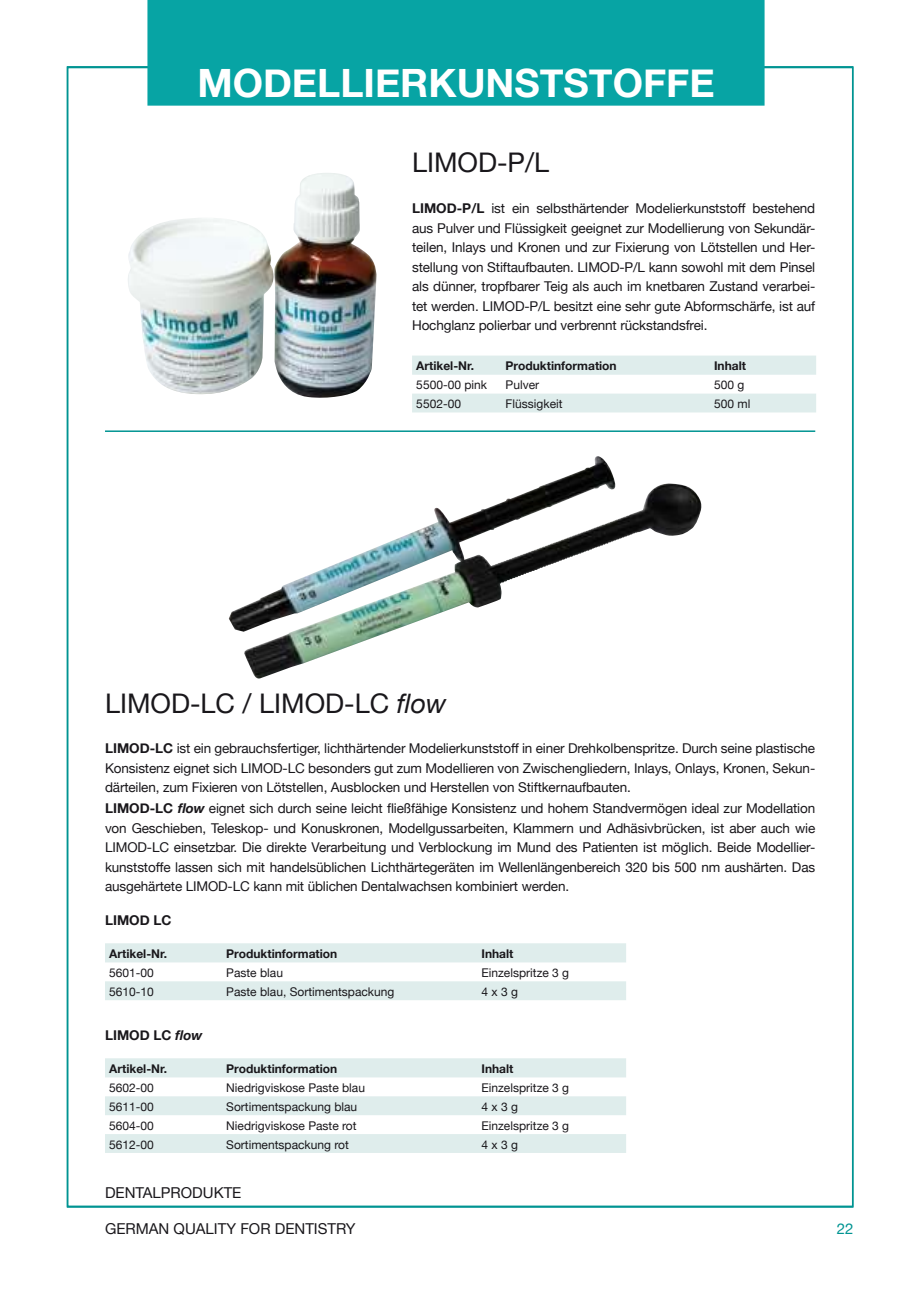
<style>
.page{position:relative;width:906px;height:1289px;background:#fff}
.page>*{position:absolute;margin:0;border:0;box-sizing:border-box;transform-origin:0 0}
.t1{font:700 39px "Helvetica Neue";color:#fff}
.t2{font:27px "Helvetica Neue";color:#19171b}
.t3{font:15px "Helvetica Neue";color:#19171b}
.t4{font:15px "Helvetica Neue";color:#009492}
.t5{font:13.5px/19.5px "Helvetica Neue";letter-spacing:-.01em;color:#19171b;text-align:justify}
.t6{font:700 13.5px "Helvetica Neue";color:#19171b}
.t7{font:12px "Helvetica Neue";color:#19171b}
.t8{font:700 12px "Helvetica Neue";color:#19171b}
.s1{font-weight:700}
.s2{font-style:italic}
.s3{font-weight:700;font-style:italic}
</style>
<div class="page">
<div style="left:147px;top:0;width:617px;height:106px;background:#07a4a4"></div>
<svg style="left:412px;top:355px;width:404px;height:57px"></svg>
<svg style="left:105px;top:943px;width:521px;height:57px"></svg>
<svg style="left:105px;top:1058px;width:521px;height:94px;fill:#dfedec"></svg>
<img style="left:128px;top:173px;width:249px;height:225px">
<img style="left:229px;top:456px;width:368px;height:222px">
<hr style="left:105px;top:430px;width:710px;height:2px;background:#009492">
<h1 class="t1" style="left:197px;top:62px;width:519px">MODELLIERKUNSTSTOFFE</h1>
<h2 class="t2" style="left:412px;top:149px;width:139px">LIMOD-P/L</h2>
<p class="t5" style="left:412px;top:199px;width:405px"><span class="s1">LIMOD-P/L</span> ist ein selbsthärtender Modelierkunststoff bestehend aus Pulver und Flüssigkeit geeignet zur Modellierung von Sekundär&shy;teilen, Inlays und Kronen und zur Fixierung von Lötstellen und Her&shy;stellung von Stiftaufbauten. LIMOD-P/L kann sowohl mit dem Pinsel als dünner, tropfbarer Teig als auch im knetbaren Zustand verarbei&shy;tet werden. LIMOD-P/L besitzt eine sehr gute Abformschärfe, ist auf Hochglanz polierbar und verbrennt rückstandsfrei.</p>
<p class="t8" style="left:416px;top:359px;width:59px">Artikel-Nr.</p>
<p class="t8" style="left:505px;top:359px;width:113px">Produktinformation</p>
<p class="t8" style="left:714px;top:359px;width:33px">Inhalt</p>
<p class="t7" style="left:416px;top:379px;width:72px">5500-00 pink</p>
<p class="t7" style="left:505px;top:379px;width:35px">Pulver</p>
<p class="t7" style="left:714px;top:379px;width:32px">500 g</p>
<p class="t7" style="left:416px;top:398px;width:46px">5502-00</p>
<p class="t7" style="left:505px;top:398px;width:58px">Flüssigkeit</p>
<p class="t7" style="left:714px;top:398px;width:38px">500 ml</p>
<h2 class="t2" style="left:105px;top:683px;width:343px">LIMOD-LC / LIMOD-LC <span class="s2">flow</span></h2>
<p class="t5" style="left:105px;top:739px;width:712px"><span class="s1">LIMOD-LC</span> ist ein gebrauchsfertiger, lichthärtender Modelierkunststoff in einer Drehkolbenspritze. Durch seine plastische Konsistenz eignet sich LIMOD-LC besonders gut zum Modellieren von Zwischengliedern, Inlays, Onlays, Kronen, Sekun&shy;därteilen, zum Fixieren von Lötstellen, Ausblocken und Herstellen von Stiftkernaufbauten.</p>
<p class="t5" style="left:105px;top:799px;width:712px"><span class="s1">LIMOD-LC</span> <span class="s3">flow</span> eignet sich durch seine leicht fließfähige Konsistenz und hohem Standvermögen ideal zur Modellation von Geschieben, Teleskop- und Konuskronen, Modellgussarbeiten, Klammern und Adhäsivbrücken, ist aber auch wie LIMOD-LC einsetzbar. Die direkte Verarbeitung und Verblockung im Mund des Patienten ist möglich. Beide Modellier&shy;kunststoffe lassen sich mit handelsüblichen Lichthärtegeräten im Wellenlängenbereich 320 bis 500 nm aushärten. Das ausgehärtete LIMOD-LC kann mit üblichen Dentalwachsen kombiniert werden.</p>
<p class="t6" style="left:105px;top:913px;width:68px">LIMOD LC</p>
<p class="t8" style="left:109px;top:947px;width:59px">Artikel-Nr.</p>
<p class="t8" style="left:226px;top:947px;width:113px">Produktinformation</p>
<p class="t8" style="left:481px;top:947px;width:33px">Inhalt</p>
<p class="t7" style="left:109px;top:964px;width:46px">5601-00</p>
<p class="t7" style="left:226px;top:966px;width:58px">Paste blau</p>
<p class="t7" style="left:481px;top:964px;width:89px">Einzelspritze 3 g</p>
<p class="t7" style="left:109px;top:983px;width:46px">5610-10</p>
<p class="t7" style="left:226px;top:985px;width:170px">Paste blau, Sortimentspackung</p>
<p class="t7" style="left:481px;top:983px;width:38px">4 x 3 g</p>
<p class="t6" style="left:105px;top:1027px;width:99px">LIMOD LC <span class="s2">flow</span></p>
<p class="t8" style="left:109px;top:1062px;width:59px">Artikel-Nr.</p>
<p class="t8" style="left:226px;top:1062px;width:113px">Produktinformation</p>
<p class="t8" style="left:481px;top:1062px;width:33px">Inhalt</p>
<p class="t7" style="left:109px;top:1079px;width:46px">5602-00</p>
<p class="t7" style="left:226px;top:1081px;width:140px">Niedrigviskose Paste blau</p>
<p class="t7" style="left:481px;top:1079px;width:89px">Einzelspritze 3 g</p>
<p class="t7" style="left:109px;top:1097px;width:46px">5611-00</p>
<p class="t7" style="left:226px;top:1100px;width:132px">Sortimentspackung blau</p>
<p class="t7" style="left:481px;top:1097px;width:38px">4 x 3 g</p>
<p class="t7" style="left:109px;top:1116px;width:46px">5604-00</p>
<p class="t7" style="left:226px;top:1119px;width:132px">Niedrigviskose Paste rot</p>
<p class="t7" style="left:481px;top:1116px;width:89px">Einzelspritze 3 g</p>
<p class="t7" style="left:109px;top:1135px;width:46px">5612-00</p>
<p class="t7" style="left:226px;top:1138px;width:124px">Sortimentspackung rot</p>
<p class="t7" style="left:481px;top:1135px;width:38px">4 x 3 g</p>
<p class="t3" style="left:105px;top:1184px;width:138px">DENTALPRODUKTE</p>
<p class="t3" style="left:105px;top:1220px;width:252px">GERMAN QUALITY FOR DENTISTRY</p>
<p class="t4" style="left:837px;top:1221px;width:18px">22</p>
</div>
